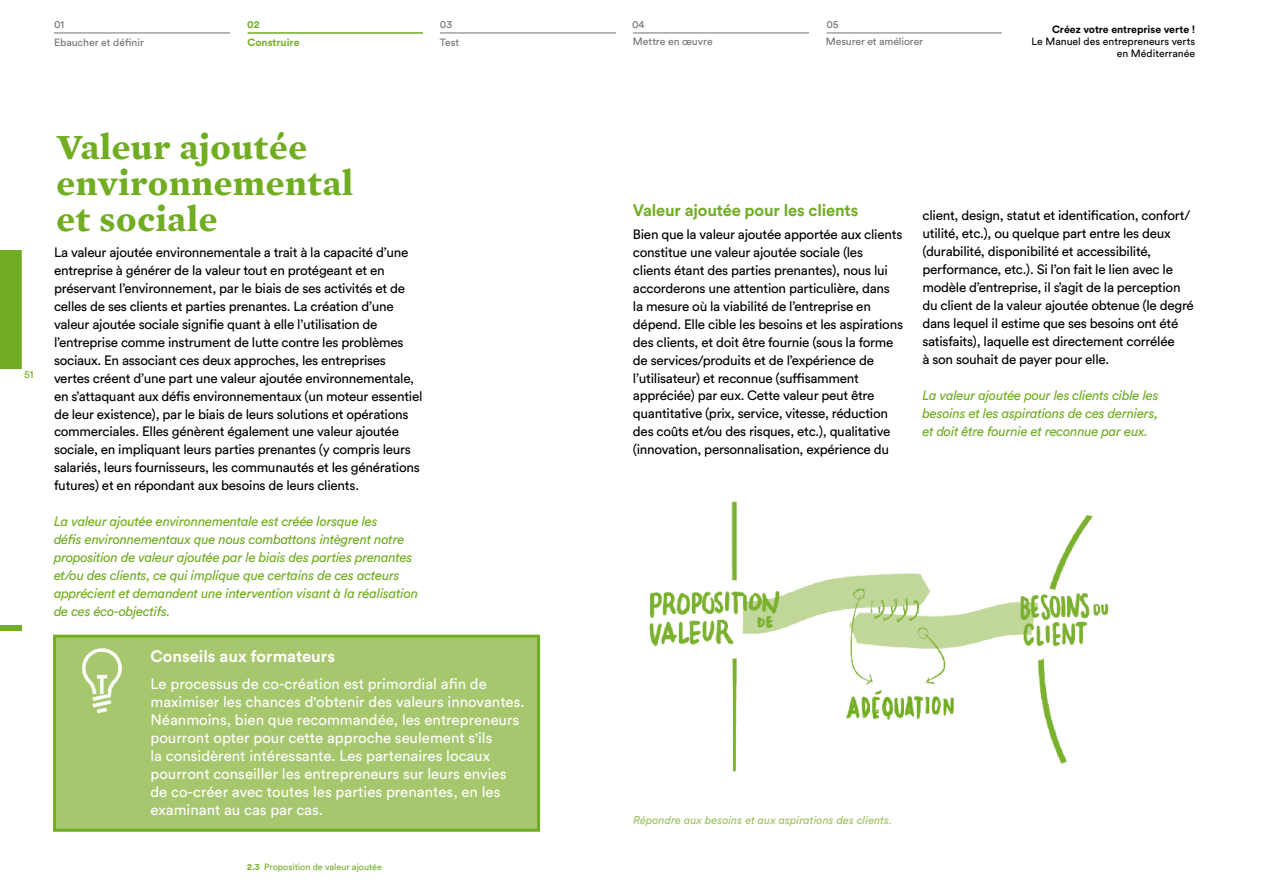
<style>
.page{position:relative;width:1263px;height:893px;background:#fff}
.page>*{position:absolute;margin:0;border:0;box-sizing:border-box;transform-origin:0 0}
.t1{font:700 36px/36px "Mercury Text G1";letter-spacing:.02em;color:#71ad22}
.t2{font:700 16.5px "Circular Std";letter-spacing:-.01em;color:#71ad22}
.t3{font:700 16.5px "Circular Std";color:#fff}
.t4{font:15px/18px "Circular Std";color:#fff}
.t5{font:13.5px/18px "Circular Std";letter-spacing:-.02em;color:#000}
.t6{font:italic 13.5px/18px "Circular Std";letter-spacing:-.02em;color:#71ad22}
.t7{font:italic 11.25px "Circular Std";color:#9cc15f}
.t8{font:10.5px "Circular Std";letter-spacing:-.005em;color:#707172}
.t9{font:10.5px/12px "Circular Std";color:#000;text-align:right}
.t10{font:700 10.5px "Circular Std";color:#000}
.t11{font:700 10.5px "Circular Std";color:#71ad22}
.t12{font:10.5px "Circular Std";color:#71ad22}
.t13{font:9px "Circular Std";color:#71ad22}
.s1{font-weight:700}
</style>
<div class="page">
<hr style="left:248px;top:32px;width:175px;height:2px;background:#71ad22">
<hr style="left:633px;top:33px;width:176px;height:1px;background:#707172">
<hr style="left:440px;top:33px;width:176px;height:1px;background:#707172">
<hr style="left:827px;top:33px;width:175px;height:1px;background:#707172">
<hr style="left:54px;top:33px;width:176px;height:1px;background:#707172">
<img style="left:649px;top:501px;width:460px;height:271px">
<div style="left:53px;top:635px;width:487px;height:197px;background:#a7c76e;border:3px solid #71ad22"></div>
<img style="left:82px;top:648px;width:40px;height:66px">
<div style="left:0;top:250px;width:22px;height:119px;background:#71ad22"></div>
<div style="left:0;top:625px;width:22px;height:6px;background:#71ad22"></div>
<p class="t8" style="left:54px;top:17px;width:12px">01</p>
<p class="t8" style="left:54px;top:35px;width:91px">Ebaucher et définir</p>
<p class="t11" style="left:247px;top:17px;width:14px">02</p>
<p class="t11" style="left:248px;top:35px;width:53px">Construire</p>
<p class="t8" style="left:440px;top:17px;width:14px">03</p>
<p class="t8" style="left:632px;top:18px;width:14px">04</p>
<p class="t8" style="left:826px;top:18px;width:14px">05</p>
<p class="t8" style="left:440px;top:36px;width:21px">Test</p>
<p class="t8" style="left:633px;top:35px;width:81px">Mettre en œuvre</p>
<p class="t8" style="left:826px;top:35px;width:99px">Mesurer et améliorer</p>
<p class="t10" style="left:1052px;top:22px;width:145px">Créez votre entreprise verte !</p>
<p class="t9" style="left:1031px;top:35px;width:165px">Le Manuel des entrepreneurs verts en Méditerranée</p>
<p class="t12" style="left:24px;top:368px;width:11px">51</p>
<h1 class="t1" style="left:56px;top:128px;width:298px">Valeur ajoutée environnemental et sociale</h1>
<p class="t5" style="left:54px;top:243px;width:370px">La valeur ajoutée environnementale a trait à la capacité d’une entreprise à générer de la valeur tout en protégeant et en préservant l’environnement, par le biais de ses activités et de celles de ses clients et parties prenantes. La création d’une valeur ajoutée sociale signifie quant à elle l’utilisation de l’entreprise comme instrument de lutte contre les problèmes sociaux. En associant ces deux approches, les entreprises vertes créent d’une part une valeur ajoutée environnementale, en s’attaquant aux défis environnementaux (un moteur essentiel de leur existence), par le biais de leurs solutions et opérations commerciales. Elles génèrent également une valeur ajoutée sociale, en impliquant leurs parties prenantes (y compris leurs salariés, leurs fournisseurs, les communautés et les générations futures) et en répondant aux besoins de leurs clients.</p>
<p class="t6" style="left:54px;top:513px;width:366px">La valeur ajoutée environnementale est créée lorsque les<br>défis environnementaux que nous combattons intègrent notre proposition de valeur ajoutée par le biais des parties prenantes et/ou des clients, ce qui implique que certains de ces acteurs apprécient et demandent une intervention visant à la réalisation de ces éco-objectifs.</p>
<p class="t3" style="left:150px;top:645px;width:186px">Conseils aux formateurs</p>
<p class="t4" style="left:150px;top:674px;width:376px">Le processus de co-création est primordial afin de maximiser les chances d'obtenir des valeurs innovantes.<br>Néanmoins, bien que recommandée, les entrepreneurs pourront opter pour cette approche seulement s'ils<br>la considèrent intéressante. Les partenaires locaux pourront conseiller les entrepreneurs sur leurs envies de co-créer avec toutes les parties prenantes, en les examinant au cas par cas.</p>
<p class="t13" style="left:247px;top:861px;width:136px"><span class="s1">2.3</span> Proposition de valeur ajoutée</p>
<p class="t2" style="left:633px;top:200px;width:227px">Valeur ajoutée pour les clients</p>
<p class="t5" style="left:633px;top:225px;width:272px">Bien que la valeur ajoutée apportée aux clients constitue une valeur ajoutée sociale (les clients étant des parties prenantes), nous lui accorderons une attention particulière, dans la mesure où la viabilité de l’entreprise en dépend. Elle cible les besoins et les aspirations des clients, et doit être fournie (sous la forme de services/produits et de l’expérience de l’utilisateur) et reconnue (suffisamment appréciée) par eux. Cette valeur peut être quantitative (prix, service, vitesse, réduction des coûts et/ou des risques, etc.), qualitative (innovation, personnalisation, expérience du</p>
<p class="t5" style="left:922px;top:207px;width:273px">client, design, statut et identification, confort/ utilité, etc.), ou quelque part entre les deux (durabilité, disponibilité et accessibilité, performance, etc.). Si l’on fait le lien avec le modèle d’entreprise, il s’agit de la perception du client de la valeur ajoutée obtenue (le degré dans lequel il estime que ses besoins ont été satisfaits), laquelle est directement corrélée<br>à son souhait de payer pour elle.</p>
<p class="t6" style="left:922px;top:387px;width:238px;text-align:justify">La valeur ajoutée pour les clients cible les besoins et les aspirations de ces derniers, et doit être fournie et reconnue par eux.</p>
<p class="t7" style="left:633px;top:813px;width:260px">Répondre aux besoins et aux aspirations des clients.</p>
</div>
